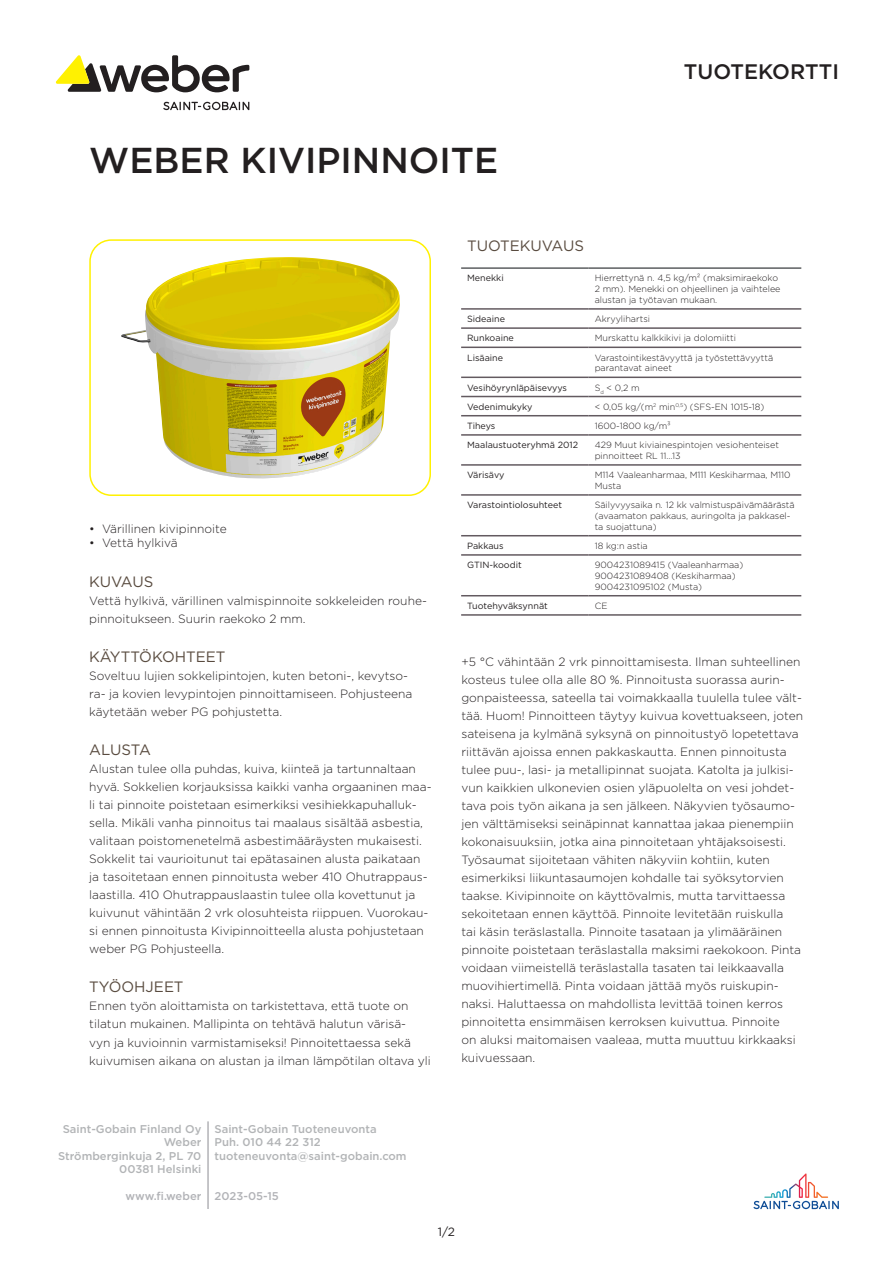
<style>
.page{position:relative;width:893px;height:1263px;background:#fff}
.page>*{position:absolute;margin:0;border:0;box-sizing:border-box;transform-origin:0 0}
.Header_Name{font:500 36px "Gotham";color:#231f20}
.t1{font:500 21px "Gotham";color:#231f20}
.Longname{font:15px "Gotham";color:#594b3f}
.header_1{font:15px "Gotham";color:#594b3f}
.Shortname{font:300 12px/18px "Gotham";color:#231f20}
.t2{font:12px "Gotham";color:#231f20}
.t3{font:500 11.25px/13.5px "Gotham";color:#b2b4b6}
.t4{font:500 11.25px "Gotham";color:#b2b3b7}
.column_2{font:300 9px/10.8px "Gotham";color:#231f20}
.column_1{font:9px "Gotham";color:#231f20}
</style>
<div class="page">
<svg style="left:753px;top:1173px;width:86px;height:36px"></svg>
<svg style="left:163px;top:102px;width:86px;height:8px"></svg>
<svg style="left:55px;top:55px;width:194px;height:37px"></svg>
<hr style="left:207px;top:1121px;width:2px;height:88px;background:#b2b3b7">
<div style="left:89px;top:239px;width:342px;height:257px;border:2px solid #fff101;border-radius:21px"></div>
<hr style="left:461px;top:267px;width:128px;height:2px;background:#5c5f61">
<hr style="left:589px;top:267px;width:212px;height:2px;background:#5c5f61">
<hr style="left:461px;top:308px;width:128px;height:2px;background:#635a60">
<hr style="left:589px;top:308px;width:212px;height:2px;background:#635a60">
<hr style="left:461px;top:327px;width:128px;height:2px;background:#635a60">
<hr style="left:589px;top:327px;width:212px;height:2px;background:#635a60">
<hr style="left:461px;top:347px;width:128px;height:1px;background:#635a60">
<hr style="left:589px;top:347px;width:212px;height:1px;background:#635a60">
<hr style="left:461px;top:377px;width:128px;height:1px;background:#635a60">
<hr style="left:589px;top:377px;width:212px;height:1px;background:#635a60">
<hr style="left:461px;top:396px;width:128px;height:1px;background:#635a60">
<hr style="left:589px;top:396px;width:212px;height:1px;background:#635a60">
<hr style="left:461px;top:415px;width:128px;height:1px;background:#635a60">
<hr style="left:589px;top:415px;width:212px;height:1px;background:#635a60">
<hr style="left:461px;top:434px;width:128px;height:2px;background:#635a60">
<hr style="left:589px;top:434px;width:212px;height:2px;background:#635a60">
<hr style="left:461px;top:464px;width:128px;height:2px;background:#635a60">
<hr style="left:589px;top:464px;width:212px;height:2px;background:#635a60">
<hr style="left:461px;top:494px;width:128px;height:2px;background:#635a60">
<hr style="left:589px;top:494px;width:212px;height:2px;background:#635a60">
<hr style="left:461px;top:535px;width:128px;height:1px;background:#635a60">
<hr style="left:589px;top:535px;width:212px;height:1px;background:#635a60">
<hr style="left:461px;top:554px;width:128px;height:2px;background:#635a60">
<hr style="left:589px;top:554px;width:212px;height:2px;background:#635a60">
<hr style="left:461px;top:595px;width:128px;height:1px;background:#635a60">
<hr style="left:461px;top:614px;width:128px;height:2px;background:#635a60">
<hr style="left:589px;top:595px;width:212px;height:1px;background:#635a60">
<hr style="left:589px;top:614px;width:212px;height:2px;background:#635a60">
<img style="left:121px;top:257px;width:279px;height:222px">
<p class="Header_Name" style="left:89px;top:137px;width:410px">WEBER KIVIPINNOITE</p>
<h2 class="t1" style="left:684px;top:58px;width:157px">TUOTEKORTTI</h2>
<p class="Shortname" style="left:89px;top:519px;width:139px">• Värillinen kivipinnoite</p>
<p class="Shortname" style="left:89px;top:534px;width:90px">• Vettä hylkivä</p>
<p class="Longname" style="left:89px;top:572px;width:66px">KUVAUS</p>
<p class="Shortname" style="left:89px;top:591px;width:339px">Vettä hylkivä, värillinen valmispinnoite sokkeleiden rouhe&shy;pinnoitukseen. Suurin raekoko 2 mm.</p>
<p class="Longname" style="left:89px;top:647px;width:138px">KÄYTTÖKOHTEET</p>
<p class="Shortname" style="left:89px;top:666px;width:324px">Soveltuu lujien sokkelipintojen, kuten betoni-, kevytso&shy;ra- ja kovien levypintojen pinnoittamiseen. Pohjusteena käytetään weber PG pohjustetta.</p>
<p class="Longname" style="left:89px;top:740px;width:63px">ALUSTA</p>
<p class="Shortname" style="left:89px;top:760px;width:344px">Alustan tulee olla puhdas, kuiva, kiinteä ja tartunnaltaan hyvä. Sokkelien korjauksissa kaikki vanha orgaaninen maa&shy;li tai pinnoite poistetaan esimerkiksi vesihiekkapuhalluk&shy;sella. Mikäli vanha pinnoitus tai maalaus sisältää asbestia, valitaan poistomenetelmä asbestimääräysten mukaisesti.<br>Sokkelit tai vaurioitunut tai epätasainen alusta paikataan ja tasoitetaan ennen pinnoitusta weber 410 Ohutrappaus&shy;laastilla. 410 Ohutrappauslaastin tulee olla kovettunut ja kuivunut vähintään 2 vrk olosuhteista riippuen. Vuorokau&shy;si ennen pinnoitusta Kivipinnoitteella alusta pohjustetaan weber PG Pohjusteella.</p>
<p class="Longname" style="left:89px;top:977px;width:96px">TYÖOHJEET</p>
<p class="Shortname" style="left:89px;top:997px;width:343px">Ennen työn aloittamista on tarkistettava, että tuote on tilatun mukainen. Mallipinta on tehtävä halutun värisä-<br>vyn ja kuvioinnin varmistamiseksi! Pinnoitettaessa sekä kuivumisen aikana on alustan ja ilman lämpötilan oltava yli</p>
<p class="t3" style="left:58px;top:1122px;width:145px;text-align:right">Saint-Gobain Finland Oy<br>Weber<br>Strömberginkuja 2, PL 70<br>00381 Helsinki</p>
<p class="t4" style="left:126px;top:1189px;width:77px">www.fi.weber</p>
<p class="t3" style="left:215px;top:1122px;width:194px">Saint-Gobain Tuoteneuvonta<br>Puh. 010 44 22 312 tuoteneuvonta@saint-gobain.com</p>
<p class="t4" style="left:215px;top:1189px;width:66px">2023-05-15</p>
<p class="header_1" style="left:467px;top:236px;width:118px">TUOTEKUVAUS</p>
<p class="column_1" style="left:467px;top:272px;width:38px">Menekki</p>
<p class="column_2" style="left:595px;top:272px;width:187px">Hierrettynä n. 4,5 kg/m² (maksimiraekoko<br>2 mm). Menekki on ohjeellinen ja vaihtelee alustan ja työtavan mukaan.</p>
<p class="column_1" style="left:467px;top:313px;width:39px">Sideaine</p>
<p class="column_2" style="left:595px;top:313px;width:57px">Akryylihartsi</p>
<p class="column_1" style="left:467px;top:332px;width:48px">Runkoaine</p>
<p class="column_2" style="left:595px;top:332px;width:143px">Murskattu kalkkikivi ja dolomiitti</p>
<p class="column_1" style="left:467px;top:352px;width:38px">Lisäaine</p>
<p class="column_2" style="left:595px;top:352px;width:180px">Varastointikestävyyttä ja työstettävyyttä parantavat aineet</p>
<p class="column_1" style="left:467px;top:382px;width:101px">Vesihöyrynläpäisevyys</p>
<p class="column_2" style="left:595px;top:382px;width:47px">S<sub>d</sub> &lt; 0,2 m</p>
<p class="column_1" style="left:467px;top:401px;width:67px">Vedenimukyky</p>
<p class="column_2" style="left:595px;top:401px;width:171px">&lt; 0,05 kg/(m<sup>2</sup> min<sup>0,5</sup>) (SFS-EN 1015-18)</p>
<p class="column_1" style="left:467px;top:420px;width:30px">Tiheys</p>
<p class="column_2" style="left:595px;top:420px;width:78px">1600-1800 kg/m³</p>
<p class="column_1" style="left:467px;top:439px;width:112px">Maalaustuoteryhmä 2012</p>
<p class="column_2" style="left:595px;top:439px;width:186px">429 Muut kiviainespintojen vesiohenteiset pinnoitteet RL 11…13</p>
<p class="column_1" style="left:467px;top:469px;width:39px">Värisävy</p>
<p class="column_2" style="left:595px;top:469px;width:197px">M114 Vaaleanharmaa, M111 Keskiharmaa, M110<br>Musta</p>
<p class="column_1" style="left:467px;top:499px;width:96px">Varastointiolosuhteet</p>
<p class="column_2" style="left:595px;top:499px;width:201px">Säilyvyysaika n. 12 kk valmistuspäivämäärästä (avaamaton pakkaus, auringolta ja pakkasel&shy;ta suojattuna)</p>
<p class="column_1" style="left:467px;top:540px;width:38px">Pakkaus</p>
<p class="column_2" style="left:595px;top:540px;width:55px">18 kg:n astia</p>
<p class="column_1" style="left:467px;top:559px;width:56px">GTIN-koodit</p>
<p class="column_2" style="left:595px;top:559px;width:150px">9004231089415 (Vaaleanharmaa)<br>9004231089408 (Keskiharmaa)<br>9004231095102 (Musta)</p>
<p class="column_1" style="left:467px;top:600px;width:82px">Tuotehyväksynnät</p>
<p class="column_2" style="left:595px;top:600px;width:14px">CE</p>
<p class="Shortname" style="left:461px;top:652px;width:343px">+5 °C vähintään 2 vrk pinnoittamisesta. Ilman suhteellinen kosteus tulee olla alle 80 %. Pinnoitusta suorassa aurin&shy;gonpaisteessa, sateella tai voimakkaalla tuulella tulee vält&shy;tää. Huom! Pinnoitteen täytyy kuivua kovettuakseen, joten sateisena ja kylmänä syksynä on pinnoitustyö lopetettava riittävän ajoissa ennen pakkaskautta. Ennen pinnoitusta tulee puu-, lasi- ja metallipinnat suojata. Katolta ja julkisi&shy;vun kaikkien ulkonevien osien yläpuolelta on vesi johdet&shy;tava pois työn aikana ja sen jälkeen. Näkyvien työsaumo&shy;jen välttämiseksi seinäpinnat kannattaa jakaa pienempiin kokonaisuuksiin, jotka aina pinnoitetaan yhtäjaksoisesti.<br>Työsaumat sijoitetaan vähiten näkyviin kohtiin, kuten esimerkiksi liikuntasaumojen kohdalle tai syöksytorvien taakse. Kivipinnoite on käyttövalmis, mutta tarvittaessa sekoitetaan ennen käyttöä. Pinnoite levitetään ruiskulla<br>tai käsin teräslastalla. Pinnoite tasataan ja ylimääräinen pinnoite poistetaan teräslastalla maksimi raekokoon. Pinta voidaan viimeistellä teräslastalla tasaten tai leikkaavalla muovihiertimellä. Pinta voidaan jättää myös ruiskupin&shy;naksi. Haluttaessa on mahdollista levittää toinen kerros pinnoitetta ensimmäisen kerroksen kuivuttua. Pinnoite<br>on aluksi maitomaisen vaaleaa, mutta muuttuu kirkkaaksi kuivuessaan.</p>
<p class="t2" style="left:438px;top:1224px;width:19px">1/2</p>
</div>
